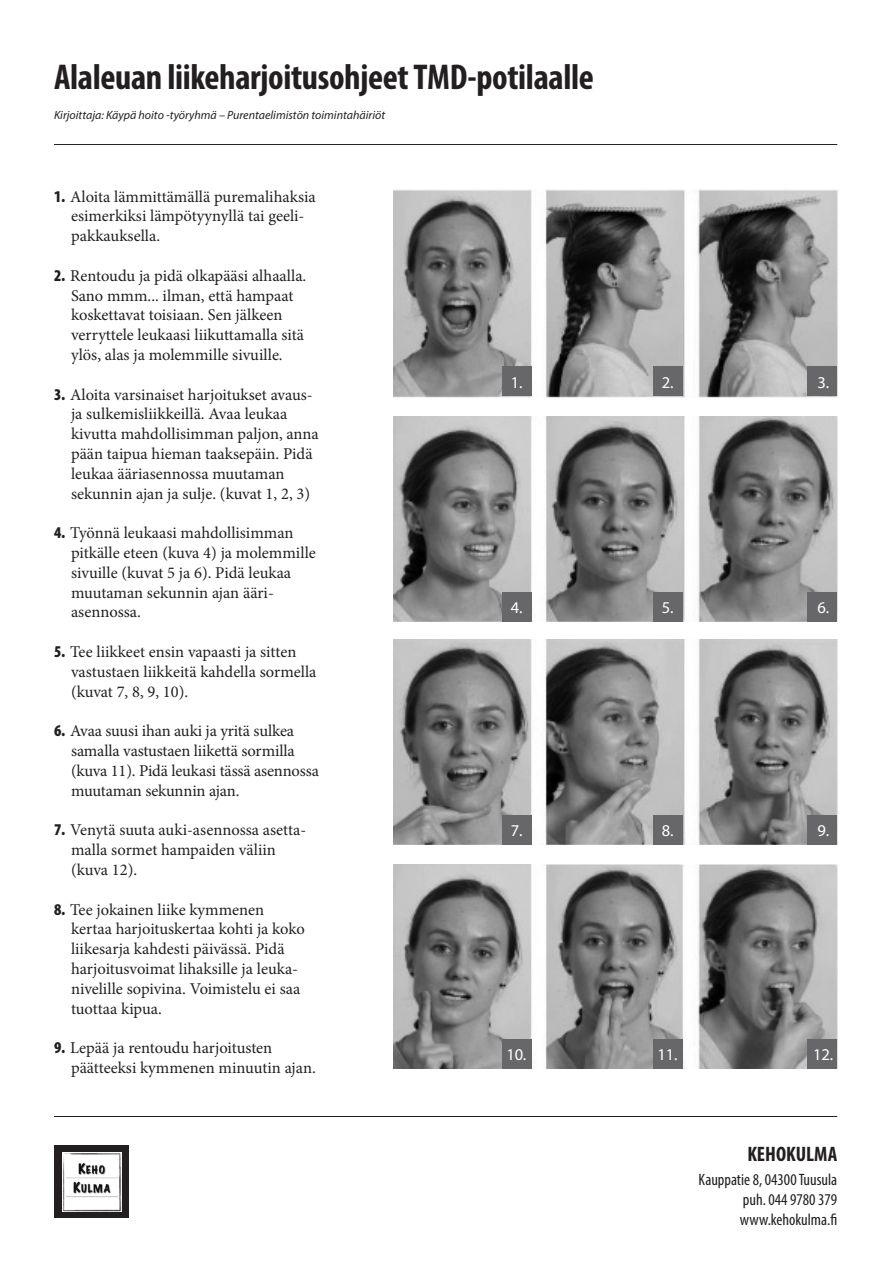
<style>
.page{position:relative;width:893px;height:1263px;background:#fff}
.page>*{position:absolute;margin:0;border:0;box-sizing:border-box;transform-origin:0 0}
.t1{font:700 condensed 36px "Myriad Pro";letter-spacing:-.01em;color:#231f20}
.t2{font:700 condensed 21px "Myriad Pro";color:#231f20}
.t3{font:16.5px/19.8px "Minion Pro";color:#231f20}
.t4{font:condensed 16.5px "Myriad Pro";color:#231f20}
.t5{font:16.5px "Myriad Pro";color:#fff}
.t6{font:italic 12px "Myriad Pro";color:#231f20}
.s1{font-family:"Myriad Pro";font-weight:900;font-stretch:condensed}
</style>
<div class="page">
<img style="left:393px;top:189px;width:445px;height:207px">
<img style="left:393px;top:416px;width:445px;height:206px">
<img style="left:393px;top:639px;width:445px;height:205px">
<img style="left:393px;top:865px;width:444px;height:203px">
<div style="left:502px;top:1039px;width:29px;height:30px;background:#67676a"></div>
<div style="left:653px;top:1039px;width:30px;height:30px;background:#67676a"></div>
<div style="left:807px;top:1039px;width:30px;height:30px;background:#67676a"></div>
<div style="left:502px;top:815px;width:29px;height:29px;background:#67676a"></div>
<div style="left:653px;top:815px;width:30px;height:29px;background:#67676a"></div>
<div style="left:807px;top:815px;width:30px;height:29px;background:#67676a"></div>
<div style="left:502px;top:592px;width:29px;height:30px;background:#67676a"></div>
<div style="left:653px;top:592px;width:30px;height:30px;background:#67676a"></div>
<div style="left:807px;top:592px;width:30px;height:30px;background:#67676a"></div>
<div style="left:502px;top:366px;width:29px;height:30px;background:#67676a"></div>
<div style="left:653px;top:366px;width:30px;height:30px;background:#67676a"></div>
<div style="left:807px;top:366px;width:30px;height:30px;background:#67676a"></div>
<hr style="left:54px;top:144px;width:783px;height:1px;background:#231f20">
<hr style="left:54px;top:1116px;width:783px;height:1px;background:#231f20">
<div style="left:54px;top:1145px;width:75px;height:73px;background:#231f20"></div>
<img style="left:62px;top:1152px;width:59px;height:59px">
<p class="t1" style="left:54px;top:54px;width:541px">Alaleuan liikeharjoitusohjeet TMD-potilaalle</p>
<p class="t6" style="left:54px;top:107px;width:333px">Kirjoittaja: Käypä hoito -työryhmä – Purentaelimistön toimintahäiriöt</p>
<p class="t3" style="left:71px;top:186px;width:246px;text-indent:-17px"><span class="s1">1.</span> Aloita lämmittämällä puremalihaksia esimerkiksi lämpötyynyllä tai geeli&shy;pakkauksella.</p>
<p class="t3" style="left:71px;top:266px;width:237px;text-indent:-17px"><span class="s1">2.</span> Rentoudu ja pidä olkapääsi alhaalla.<br>Sano mmm... ilman, että hampaat koskettavat toisiaan. Sen jälkeen verryttele leukaasi liikuttamalla sitä ylös, alas ja molemmille sivuille.</p>
<p class="t3" style="left:71px;top:384px;width:249px;text-indent:-17px"><span class="s1">3.</span> Aloita varsinaiset harjoitukset avaus&shy;ja sulkemisliikkeillä. Avaa leukaa kivutta mahdollisimman paljon, anna pään taipua hieman taaksepäin. Pidä leukaa ääriasennossa muutaman sekunnin ajan ja sulje. (kuvat 1, 2, 3)</p>
<p class="t3" style="left:71px;top:523px;width:246px;text-indent:-17px"><span class="s1">4.</span> Työnnä leukaasi mahdollisimman pitkälle eteen (kuva 4) ja molemmille sivuille (kuvat 5 ja 6). Pidä leukaa muutaman sekunnin ajan ääri&shy;asennossa.</p>
<p class="t3" style="left:71px;top:642px;width:247px;text-indent:-17px"><span class="s1">5.</span> Tee liikkeet ensin vapaasti ja sitten vastustaen liikkeitä kahdella sormella (kuvat 7, 8, 9, 10).</p>
<p class="t3" style="left:71px;top:721px;width:249px;text-indent:-17px"><span class="s1">6.</span> Avaa suusi ihan auki ja yritä sulkea samalla vastustaen liikettä sormilla (kuva 11). Pidä leukasi tässä asennossa</p>
<p class="t3" style="left:71px;top:780px;width:170px">muutaman sekunnin ajan.</p>
<p class="t3" style="left:71px;top:820px;width:237px;text-indent:-17px"><span class="s1">7.</span> Venytä suuta auki-asennossa asetta&shy;malla sormet hampaiden väliin</p>
<p class="t3" style="left:71px;top:860px;width:68px">(kuva 12).</p>
<p class="t3" style="left:71px;top:899px;width:236px;text-indent:-17px"><span class="s1">8.</span> Tee jokainen liike kymmenen kertaa harjoituskertaa kohti ja koko liikesarja kahdesti päivässä. Pidä harjoitusvoimat lihaksille ja leuka&shy;nivelille sopivina. Voimistelu ei saa tuottaa kipua.</p>
<p class="t3" style="left:71px;top:1038px;width:246px;text-indent:-17px"><span class="s1">9.</span> Lepää ja rentoudu harjoitusten päätteeksi kymmenen minuutin ajan.</p>
<p class="t5" style="left:506px;top:1044px;width:22px">10.</p>
<p class="t5" style="left:658px;top:1044px;width:22px">11.</p>
<p class="t5" style="left:813px;top:1044px;width:22px">12.</p>
<p class="t5" style="left:511px;top:372px;width:13px">1.</p>
<p class="t5" style="left:662px;top:372px;width:13px">2.</p>
<p class="t5" style="left:818px;top:372px;width:13px">3.</p>
<p class="t5" style="left:511px;top:597px;width:13px">4.</p>
<p class="t5" style="left:662px;top:597px;width:13px">5.</p>
<p class="t5" style="left:818px;top:597px;width:13px">6.</p>
<p class="t5" style="left:511px;top:820px;width:13px">7.</p>
<p class="t5" style="left:662px;top:820px;width:13px">8.</p>
<p class="t5" style="left:818px;top:820px;width:13px">9.</p>
<p class="t2" style="left:747px;top:1141px;width:91px">KEHOKULMA</p>
<p class="t4" style="left:699px;top:1169px;width:140px">Kauppatie 8, 04300 Tuusula</p>
<p class="t4" style="left:743px;top:1189px;width:96px">puh. 044 9780 379</p>
<p class="t4" style="left:740px;top:1209px;width:99px">www.kehokulma.fi</p>
</div>
